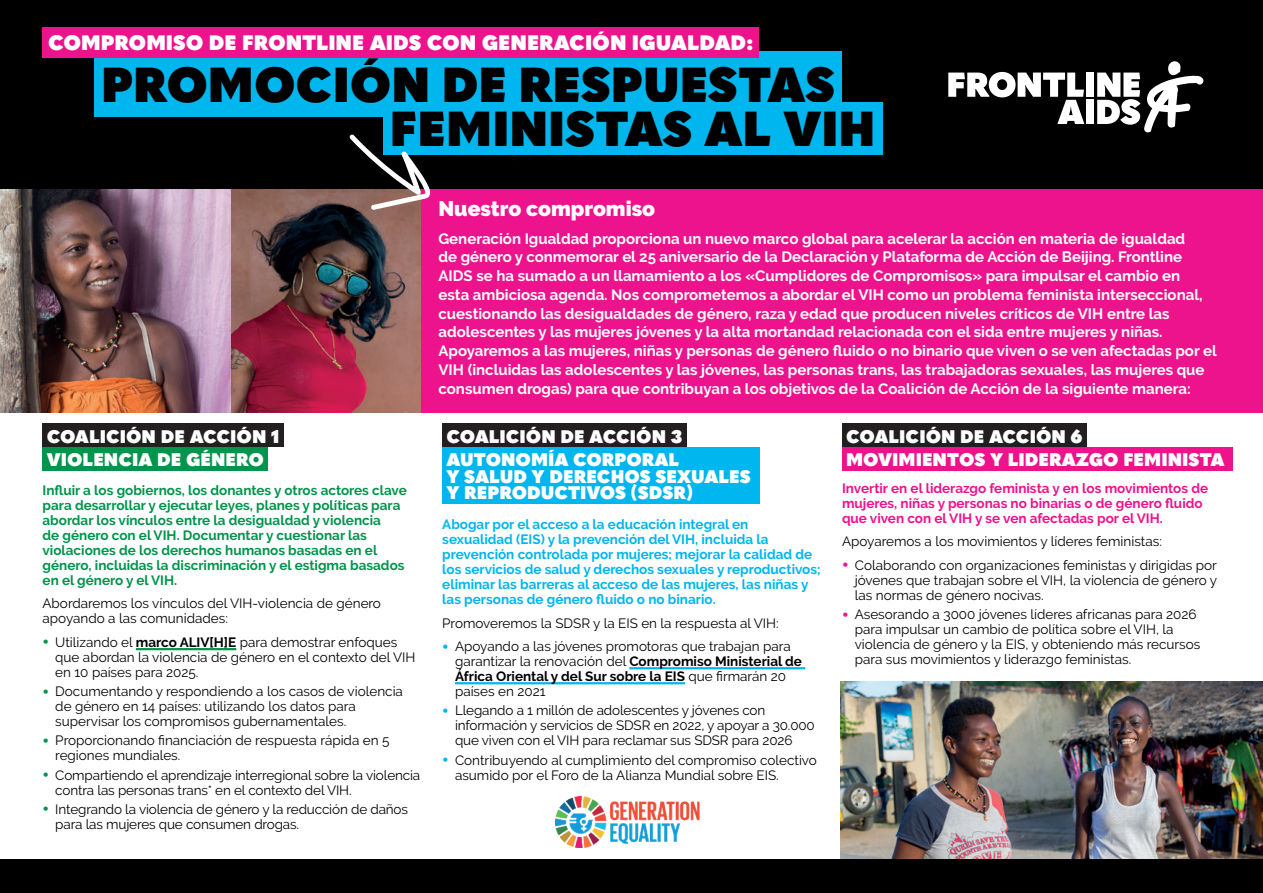
<style>
.page{position:relative;width:1263px;height:893px;background:#fff}
.page>*{position:absolute;margin:0;border:0;box-sizing:border-box;transform-origin:0 0}
.t1{font:800 48.6px/44.1px "Quasimoda";color:#010000}
.t2{font:900 21px "Raleway";color:#fff}
.t3{font:800 20.7px "Quasimoda";color:#fff}
.t4{font:800 18px/23.4px "Quasimoda";color:#fff}
.t5{font:700 15px/18.8px "Raleway";color:#fff}
.t6{font:13.5px/15px "Raleway";color:#010000}
.t7{font:700 13.5px/15px "Raleway";color:#00944c}
.t8{font:700 13.5px/15px "Raleway";color:#00b6ef}
.t9{font:700 13.5px/15px "Raleway";color:#ed138d}
.s1{font-weight:900;font-size:18px;color:#00944c}
.s2{font-weight:700}
.s3{font-weight:900;font-size:18px;color:#00b6ef}
.s4{font-weight:900;font-size:18px;color:#ed138d}
</style>
<div class="page">
<img style="left:840px;top:682px;width:423px;height:178px">
<div style="left:0;top:0;width:1263px;height:197px;background:#010000"></div>
<div style="left:0;top:860px;width:1263px;height:33px;background:#010000"></div>
<div style="left:1086px;top:73px;width:8px;height:24px;background:#fff"></div>
<svg style="left:948px;top:72px;width:136px;height:52px"></svg>
<div style="left:1086px;top:100px;width:8px;height:24px;background:#fff"></div>
<svg style="left:1097px;top:61px;width:106px;height:71px"></svg>
<img style="left:0;top:189px;width:421px;height:223px">
<div style="left:421px;top:189px;width:842px;height:223px;background:#ed138d"></div>
<div style="left:43px;top:423px;width:241px;height:24px;background:#231f20"></div>
<div style="left:43px;top:447px;width:225px;height:23px;background:#00944c"></div>
<hr style="left:136px;top:648px;width:100px;height:2px;background:#00944c">
<hr style="left:629px;top:667px;width:176px;height:2px;background:#00b6ef">
<hr style="left:455px;top:682px;width:230px;height:2px;background:#00b6ef">
<div style="left:442px;top:423px;width:244px;height:24px;background:#231f20"></div>
<div style="left:442px;top:447px;width:317px;height:56px;background:#00b6ef"></div>
<div style="left:842px;top:423px;width:245px;height:24px;background:#231f20"></div>
<div style="left:842px;top:447px;width:390px;height:23px;background:#ed138d"></div>
<div style="left:94px;top:51px;width:748px;height:66px;background:#00b6ef"></div>
<div style="left:383px;top:102px;width:499px;height:53px;background:#00b6ef"></div>
<div style="left:43px;top:27px;width:716px;height:31px;background:#ed138d"></div>
<img style="left:555px;top:797px;width:145px;height:51px">
<svg style="left:349px;top:134px;width:81px;height:76px"></svg>
<h3 class="t3" style="left:48px;top:27px;width:707px">COMPROMISO DE FRONTLINE AIDS CON GENERACIÓN IGUALDAD:</h3>
<h1 class="t1" style="left:390px;top:59px;width:487px;text-indent:-289px">PROMOCIÓN DE RESPUESTAS<br>FEMINISTAS AL VIH</h1>
<h3 class="t4" style="left:47px;top:423px;width:234px">COALICIÓN DE ACCIÓN 1<br>VIOLENCIA DE GÉNERO</h3>
<p class="t7" style="left:43px;top:483px;width:366px">Influir a los gobiernos, los donantes y otros actores clave para desarrollar y ejecutar leyes, planes y políticas para abordar los vínculos entre la desigualdad y violencia<br>de género con el VIH. Documentar y cuestionar las violaciones de los derechos humanos basadas en el género, incluidas la discriminación y el estigma basados en el género y el VIH.</p>
<p class="t6" style="left:43px;top:596px;width:340px">Abordaremos los vínculos del VIH-violencia de género apoyando a las comunidades:</p>
<p class="t6" style="left:55px;top:635px;width:362px;text-indent:-13px"><span class="s1">•</span> Utilizando el <span class="s2">marco ALIV[H]E</span> para demostrar enfoques que abordan la violencia de género en el contexto del VIH en 10 países para 2025.</p>
<p class="t6" style="left:55px;top:684px;width:349px;text-indent:-13px"><span class="s1">•</span> ●Documentando y respondiendo a los casos de violencia de género en 14 países: utilizando los datos para supervisar los compromisos gubernamentales.</p>
<p class="t6" style="left:55px;top:733px;width:336px;text-indent:-13px"><span class="s1">•</span> Proporcionando financiación de respuesta rápida en 5 regiones mundiales.</p>
<p class="t6" style="left:55px;top:767px;width:366px;text-indent:-13px"><span class="s1">•</span> Compartiendo el aprendizaje interregional sobre la violencia contra las personas trans* en el contexto del VIH.</p>
<p class="t6" style="left:55px;top:802px;width:354px;text-indent:-13px"><span class="s1">•</span> Integrando la violencia de género y la reducción de daños para las mujeres que consumen drogas.</p>
<h2 class="t2" style="left:438px;top:197px;width:218px">Nuestro compromiso</h2>
<p class="t5" style="left:438px;top:229px;width:780px">Generación Igualdad proporciona un nuevo marco global para acelerar la acción en materia de igualdad<br>de género y conmemorar el 25 aniversario de la Declaración y Plataforma de Acción de Beijing. Frontline AIDS se ha sumado a un llamamiento a los «Cumplidores de Compromisos» para impulsar el cambio en<br>esta ambiciosa agenda. Nos comprometemos a abordar el VIH como un problema feminista interseccional, cuestionando las desigualdades de género, raza y edad que producen niveles críticos de VIH entre las adolescentes y las mujeres jóvenes y la alta mortandad relacionada con el sida entre mujeres y niñas.<br>Apoyaremos a las mujeres, niñas y personas de género fluido o no binario que viven o se ven afectadas por el VIH (incluidas las adolescentes y las jóvenes, las personas trans, las trabajadoras sexuales, las mujeres que consumen drogas) para que contribuyan a los objetivos de la Coalición de Acción de la siguiente manera:</p>
<h3 class="t4" style="left:446px;top:423px;width:237px">COALICIÓN DE ACCIÓN 3<br>AUTONOMÍA CORPORAL</h3>
<h3 class="t4" style="left:446px;top:467px;width:306px;line-height:16.5px">Y SALUD Y DERECHOS SEXUALES<br>Y REPRODUCTIVOS (SDSR)</h3>
<p class="t8" style="left:442px;top:517px;width:380px">Abogar por el acceso a la educación integral en sexualidad (EIS) y la prevención del VIH, incluida la prevención controlada por mujeres; mejorar la calidad de los servicios de salud y derechos sexuales y reproductivos; eliminar las barreras al acceso de las mujeres, las niñas y las personas de género fluido o no binario.</p>
<p class="t6" style="left:442px;top:615px;width:338px">Promoveremos la SDSR y la EIS en la respuesta al VIH:</p>
<p class="t6" style="left:455px;top:639px;width:348px;text-indent:-13px"><span class="s3">•</span> Apoyando a las jóvenes promotoras que trabajan para garantizar la renovación del <span class="s2">Compromiso Ministerial de África Oriental y del Sur sobre la EIS</span> que firmarán 20 países en 2021</p>
<p class="t6" style="left:455px;top:703px;width:361px;text-indent:-13px"><span class="s3">•</span> Llegando a 1 millón de adolescentes y jóvenes con información y servicios de SDSR en 2022, y apoyar a 30.000 que viven con el VIH para reclamar sus SDSR para 2026</p>
<p class="t6" style="left:455px;top:752px;width:363px;text-indent:-13px"><span class="s3">•</span> Contribuyendo al cumplimiento del compromiso colectivo asumido por el Foro de la Alianza Mundial sobre EIS.</p>
<h3 class="t4" style="left:846px;top:423px;width:380px">COALICIÓN DE ACCIÓN 6<br>MOVIMIENTOS Y LIDERAZGO FEMINISTA</h3>
<p class="t9" style="left:842px;top:481px;width:368px">Invertir en el liderazgo feminista y en los movimientos de mujeres, niñas y personas no binarias o de género fluido que viven con el VIH y se ven afectadas por el VIH.</p>
<p class="t6" style="left:842px;top:534px;width:321px">Apoyaremos a los movimientos y líderes feministas:</p>
<p class="t6" style="left:855px;top:557px;width:364px;text-align:justify;text-indent:-13px"><span class="s4">•</span> Colaborando con organizaciones feministas y dirigidas por jóvenes que trabajan sobre el VIH, la violencia de género y las normas de género nocivas.</p>
<p class="t6" style="left:855px;top:607px;width:347px;text-indent:-13px"><span class="s4">•</span> Asesorando a 3000 jóvenes líderes africanas para 2026 para impulsar un cambio de política sobre el VIH, la violencia de género y la EIS, y obteniendo más recursos para sus movimientos y liderazgo feministas.</p>
</div>
